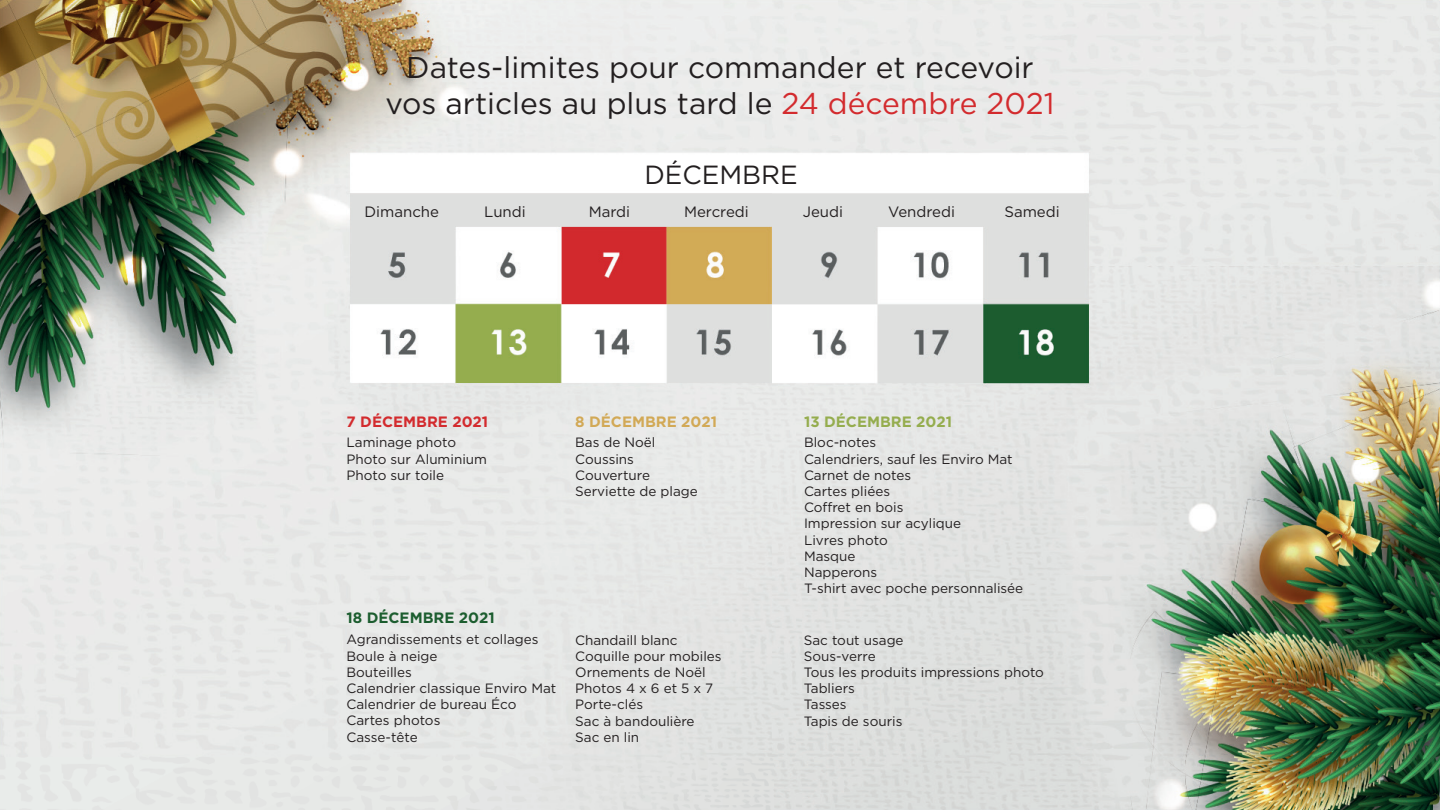
<style>
.page{position:relative;width:1440px;height:810px;background:#fff}
.page>*{position:absolute;margin:0;border:0;box-sizing:border-box;transform-origin:0 0}
.t1{font:30px/36px "Gotham HTF";color:#231f20;text-align:center}
.t2{font:26.25px "Gotham HTF";color:#231f20}
.t3{font:15px "Gotham HTF";color:#231f20}
.t4{font:700 15px "Gotham HTF";color:#95ad4e}
.t5{font:700 15px "Gotham HTF";color:#1c5d2f}
.t6{font:700 15px "Gotham HTF";color:#d32b2e}
.t7{font:700 15px "Gotham HTF";color:#d2a956}
.t8{font:13.5px/16.2px "Gotham HTF";color:#231f20}
.s1{color:#d32b2e}
</style>
<div class="page">
<img style="left:0;top:0;width:772px;height:810px">
<img style="left:772px;top:0;width:668px;height:810px">
<h1 class="t1" style="left:386px;top:49px;width:670px">Dates-limites pour commander et recevoir vos articles au plus tard le <span class="s1">24 décembre 2021</span></h1>
<h2 class="t2" style="left:644px;top:160px;width:155px">DÉCEMBRE</h2>
<p class="t3" style="left:365px;top:203px;width:76px">Dimanche</p>
<p class="t3" style="left:484px;top:203px;width:43px">Lundi</p>
<p class="t3" style="left:589px;top:203px;width:43px">Mardi</p>
<p class="t3" style="left:684px;top:203px;width:66px">Mercredi</p>
<p class="t3" style="left:803px;top:203px;width:42px">Jeudi</p>
<p class="t3" style="left:888px;top:203px;width:68px">Vendredi</p>
<p class="t3" style="left:1004px;top:203px;width:57px">Samedi</p>
<p class="t6" style="left:347px;top:413px;width:143px">7 DÉCEMBRE 2021</p>
<p class="t8" style="left:346px;top:434px;width:142px">Laminage photo<br>Photo sur Aluminium<br>Photo sur toile</p>
<p class="t5" style="left:346px;top:609px;width:150px">18 DÉCEMBRE 2021</p>
<p class="t8" style="left:346px;top:631px;width:211px">Agrandissements et collages<br>Boule à neige<br>Bouteilles<br>Calendrier classique Enviro Mat<br>Calendrier de bureau Éco<br>Cartes photos<br>Casse-tête</p>
<p class="t7" style="left:575px;top:413px;width:143px">8 DÉCEMBRE 2021</p>
<p class="t8" style="left:575px;top:434px;width:124px">Bas de Noël<br>Coussins<br>Couverture<br>Serviette de plage</p>
<p class="t4" style="left:804px;top:413px;width:150px">13 DÉCEMBRE 2021</p>
<p class="t8" style="left:804px;top:434px;width:221px">Bloc-notes<br>Calendriers, sauf les Enviro Mat<br>Carnet de notes<br>Cartes pliées<br>Coffret en bois<br>Impression sur acylique<br>Livres photo<br>Masque<br>Napperons<br>T-shirt avec poche personnalisée</p>
<p class="t8" style="left:575px;top:632px;width:148px">Chandaill blanc<br>Coquille pour mobiles<br>Ornements de Noël<br>Photos 4 x 6 et 5 x 7<br>Porte-clés<br>Sac à bandoulière<br>Sac en lin</p>
<p class="t8" style="left:804px;top:632px;width:242px">Sac tout usage<br>Sous-verre<br>Tous les produits impressions photo<br>Tabliers<br>Tasses<br>Tapis de souris</p>
</div>
